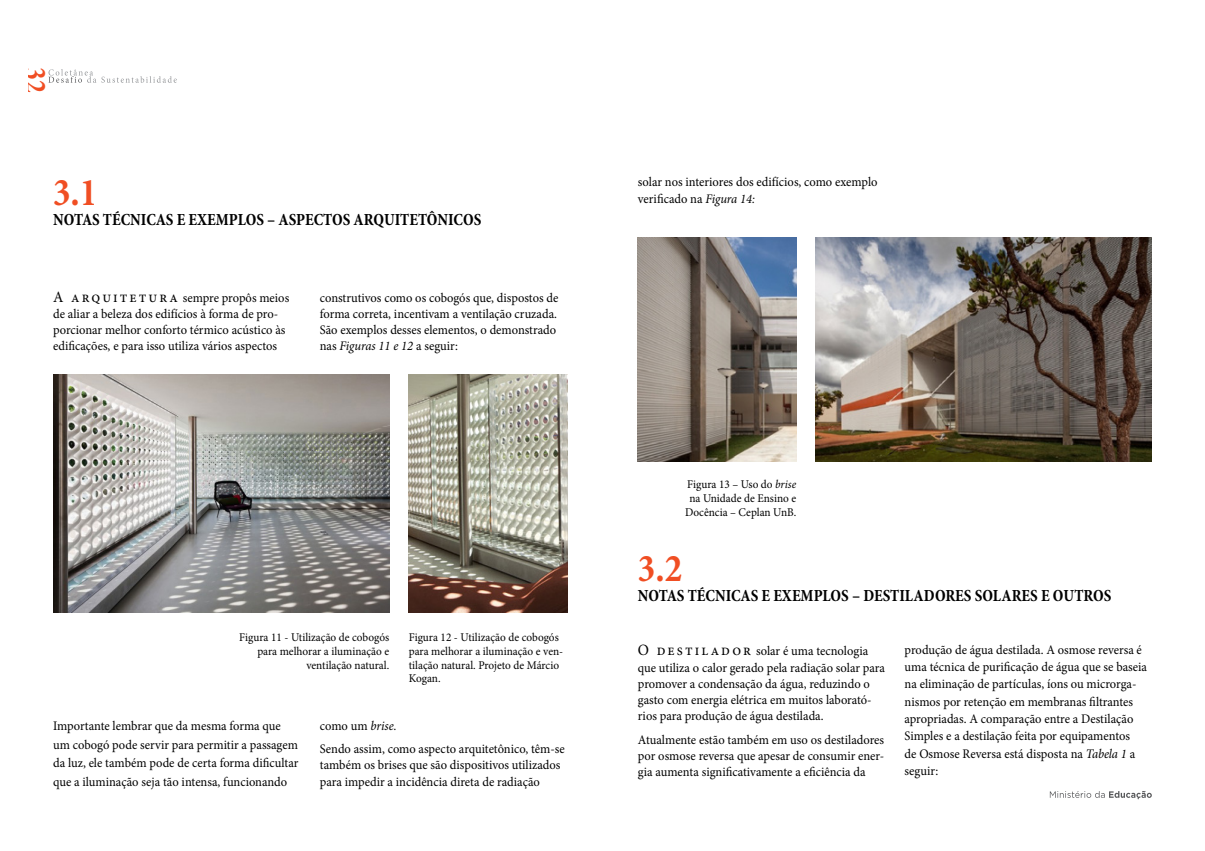
<style>
.page{position:relative;width:1205px;height:851px;background:#fff}
.page>*{position:absolute;margin:0;border:0;box-sizing:border-box;transform-origin:0 0}
.t1{font:700 condensed 39.38px "Minion Pro";color:#f04e23;scale:.95 1}
.t2{font:700 condensed 31.62px "Minion Pro";color:#f04e23;scale:.87 1}
.t3{font:700 condensed 17px "Minion Pro";color:#000;scale:.95 1}
.t4{font:13.12px/16.2px "Minion Pro";color:#000;scale:.95 1}
.t5{font:11.75px/13.8px "Minion Pro";color:#000;text-align:right;scale:.95 1}
.s1{font-size:15.75px}
.s2{font-style:italic}
</style>
<div class="page">
<svg style="left:1050px;top:791px;width:102px;height:8px"></svg>
<svg style="left:48px;top:69px;width:129px;height:14px"></svg>
<img style="left:53px;top:374px;width:336px;height:238px">
<img style="left:409px;top:374px;width:158px;height:238px">
<img style="left:816px;top:237px;width:336px;height:224px">
<img style="left:638px;top:237px;width:158px;height:224px">
<h2 class="t2" style="left:57px;top:67px;width:31px;rotate:90deg">32</h2>
<h1 class="t1" style="left:53px;top:165px;width:48px">3.1</h1>
<p class="t3" style="left:53px;top:207px;width:452px">NOTAS TÉCNICAS E EXEMPLOS – ASPECTOS ARQUITETÔNICOS</p>
<p class="t4" style="left:53px;top:289px;width:250px"><span class="s1">A arquitetura</span> sempre propôs meios de aliar a beleza dos edifícios à forma de pro&shy;porcionar melhor conforto térmico acústico às edificações, e para isso utiliza vários aspectos</p>
<p class="t4" style="left:320px;top:289px;width:253px">construtivos como os cobogós que, dispostos de forma correta, incentivam a ventilação cruzada.<br>São exemplos desses elementos, o demonstrado nas <span class="s2">Figuras 11 e 12</span> a seguir:</p>
<p class="t5" style="left:239px;top:630px;width:159px">Figura 11 - Utilização de cobogós para melhorar a iluminação e ventilação natural.</p>
<p class="t5" style="left:409px;top:630px;width:164px;text-align:left">Figura 12 - Utilização de cobogós para melhorar a iluminação e ven&shy;tilação natural. Projeto de Márcio<br>Kogan.</p>
<p class="t4" style="left:53px;top:716px;width:260px;line-height:18.8px">Importante lembrar que da mesma forma que um cobogó pode servir para permitir a passagem da luz, ele também pode de certa forma dificultar que a iluminação seja tão intensa, funcionando</p>
<p class="t4" style="left:320px;top:713px;width:259px;line-height:23.4px">como um <span class="s2">brise.<br></span>Sendo assim, como aspecto arquitetônico, têm-se</p>
<p class="t4" style="left:320px;top:757px;width:255px">também os brises que são dispositivos utilizados para impedir a incidência direta de radiação</p>
<p class="t4" style="left:638px;top:174px;width:254px">solar nos interiores dos edifícios, como exemplo verificado na <span class="s2">Figura 14:</span></p>
<p class="t5" style="left:685px;top:477px;width:118px;text-align:center">Figura 13 – Uso do <span class="s2">brise </span>na Unidade de Ensino e<br>Docência – Ceplan UnB.</p>
<h1 class="t1" style="left:638px;top:541px;width:48px">3.2</h1>
<p class="t3" style="left:638px;top:584px;width:500px">NOTAS TÉCNICAS E EXEMPLOS – DESTILADORES SOLARES E OUTROS</p>
<p class="t4" style="left:638px;top:643px;width:262px"><span class="s1">O destilad or</span> solar é uma tecnologia que utiliza o calor gerado pela radiação solar para promover a condensação da água, reduzindo o gasto com energia elétrica em muitos laborató&shy;rios para produção de água destilada.</p>
<p class="t4" style="left:638px;top:731px;width:261px;text-align:justify">Atualmente estão também em uso os destiladores por osmose reversa que apesar de consumir ener&shy;gia aumenta significativamente a eficiência da</p>
<p class="t4" style="left:904px;top:640px;width:257px;line-height:17.4px">produção de água destilada. A osmose reversa é uma técnica de purificação de água que se baseia na eliminação de partículas, íons ou microrga&shy;nismos por retenção em membranas filtrantes apropriadas. A comparação entre a Destilação Simples e a destilação feita por equipamentos<br>de Osmose Reversa está disposta na <span class="s2">Tabela 1</span> a seguir:</p>
</div>
